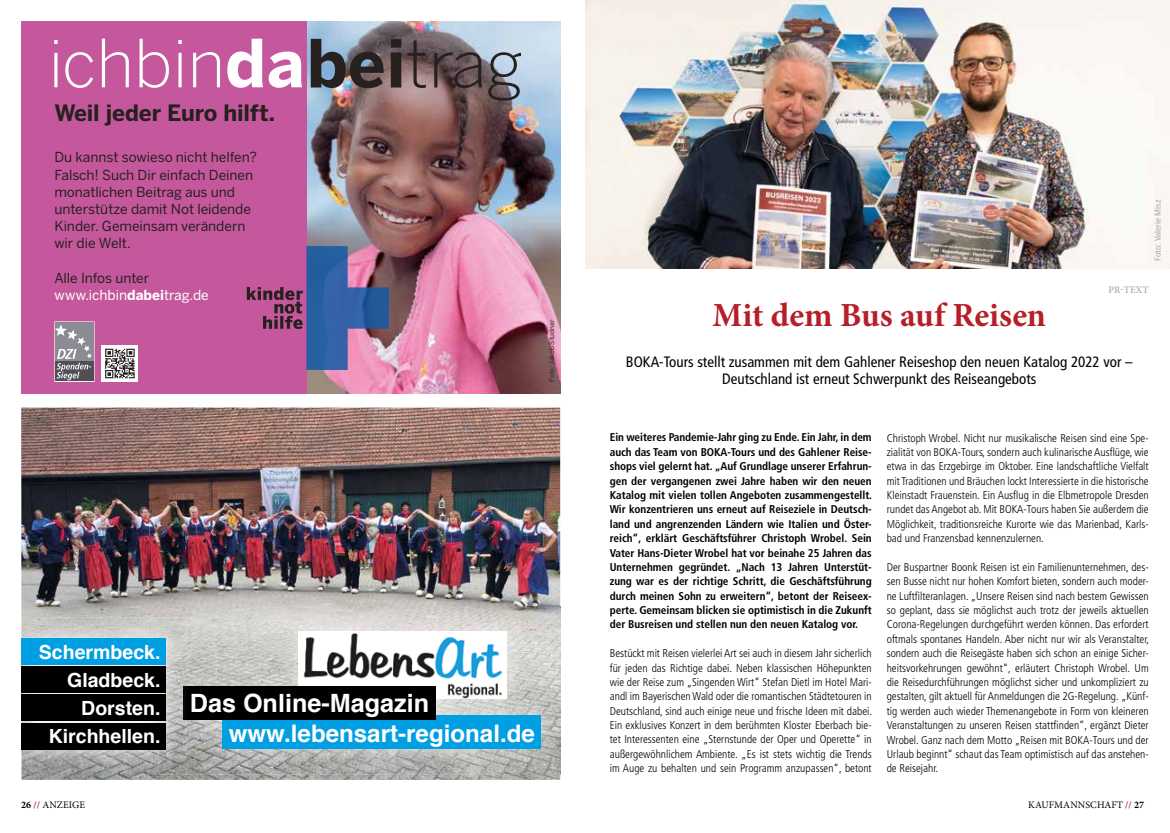
<style>
.page{position:relative;width:1170px;height:833px;background:#fff}
.page>*{position:absolute;margin:0;border:0;box-sizing:border-box;transform-origin:0 0}
.t1{font:300 65.75px "Benton Sans";color:#fff}
.t2{font:700 33.75px "Minion Pro";letter-spacing:-.005em;color:#b61f29}
.t3{font:700 25.12px "Helvetica";color:#fff}
.t4{font:700 24.12px "Helvetica";color:#fff}
.t5{font:700 22.38px "Benton Sans";letter-spacing:-.01em;color:#26201f}
.t6{font:700 19.5px/28.2px "Helvetica";color:#fff;text-align:right}
.t7{font:condensed 15px/17.5px "Frutiger";color:#000;text-align:center}
.t8{font:13.75px/17.1px "Benton Sans";letter-spacing:-.005em;color:#26201f}
.t9{font:13.75px/17.1px "Benton Sans";letter-spacing:-.005em;color:#fff}
.t10{font:300 condensed 11.25px/14.4px "Frutiger";color:#000;text-align:justify}
.t11{font:700 condensed 11.25px/14.4px "Frutiger";letter-spacing:-.005em;color:#000;text-align:justify}
.t12{font:10px "Minion Pro";letter-spacing:.01em;color:#000}
.t13{font:10px "Minion Pro";letter-spacing:.01em;color:#9d9d9c}
.t14{font:condensed 8.75px "Frutiger";letter-spacing:.015em;color:#a8a8a7}
.t15{font:6.5px "Benton Sans";letter-spacing:.02em;color:#26201f}
.s1{font-weight:700}
.s2{font-weight:700;color:#26201f}
.s3{color:#26201f}
.s4{color:#009fe3}
.s5{color:#000}
.s6{font-weight:700;color:#b61f29}
</style>
<div class="page">
<img style="left:585px;top:0;width:584px;height:268px">
<img style="left:306px;top:21px;width:254px;height:372px">
<div style="left:21px;top:21px;width:285px;height:372px;background:#c5589d"></div>
<div style="left:101px;top:345px;width:37px;height:37px;background:#fff"></div>
<svg style="left:105px;top:349px;width:30px;height:29px"></svg>
<svg style="left:247px;top:246px;width:142px;height:124px"></svg>
<div style="left:54px;top:321px;width:40px;height:61px;border:2px solid #fff"></div>
<div style="left:55px;top:322px;width:39px;height:39px;background:#8b8c93"></div>
<div style="left:55px;top:362px;width:39px;height:19px;background:#514f53"></div>
<svg style="left:55px;top:324px;width:37px;height:56px"></svg>
<img style="left:21px;top:407px;width:539px;height:373px">
<img style="left:158px;top:606px;width:402px;height:168px">
<img style="left:299px;top:631px;width:207px;height:67px">
<div style="left:223px;top:716px;width:318px;height:33px;background:#009fe3"></div>
<div style="left:184px;top:686px;width:251px;height:33px;background:#000"></div>
<img style="left:21px;top:617px;width:166px;height:153px">
<div style="left:22px;top:638px;width:144px;height:26px;background:#009fe3"></div>
<div style="left:22px;top:666px;width:144px;height:26px;background:#000"></div>
<div style="left:22px;top:695px;width:144px;height:26px;background:#000"></div>
<div style="left:22px;top:723px;width:144px;height:26px;background:#000"></div>
<h1 class="t1" style="left:48px;top:25px;width:476px">ichbin<span class="s1">da</span><span class="s2">bei</span><span class="s3">trag</span></h1>
<h3 class="t5" style="left:54px;top:100px;width:222px">Weil jeder Euro hilft.</h3>
<p class="t8" style="left:54px;top:149px;width:204px">Du kannst sowieso nicht helfen?<br>Falsch! Such Dir einfach Deinen monatlichen Beitrag aus und unterstütze damit Not leidende<br>Kinder. Gemeinsam verändern wir die Welt.</p>
<p class="t9" style="left:54px;top:269px;width:156px"><span class="s3">Alle Infos unter </span>www.ichbin<span class="s1">dabei</span>trag.de</p>
<p class="t15" style="left:548px;top:382px;width:64px;rotate:-90deg">Foto: Jakob Studnar</p>
<h3 class="t6" style="left:39px;top:638px;width:128px">Schermbeck.<span class="s4">.<br></span>Gladbeck.<span class="s5">.<br></span>Dorsten.<span class="s5">.<br></span>Kirchhellen.<span class="s5">.</span></h3>
<h3 class="t3" style="left:190px;top:683px;width:241px">Das Online-Magazin</h3>
<h3 class="t4" style="left:229px;top:713px;width:307px">www.lebensart-regional.de</h3>
<p class="t14" style="left:1152px;top:261px;width:63px;rotate:-90deg">Foto: Valerie Misz</p>
<p class="t13" style="left:1108px;top:283px;width:41px">PR-TEXT</p>
<h2 class="t2" style="left:712px;top:292px;width:335px">Mit dem Bus auf Reisen</h2>
<h3 class="t7" style="left:626px;top:353px;width:508px">BOKA-Tours stellt zusammen mit dem Gahlener Reiseshop den neuen Katalog 2022 vor –<br>Deutschland ist erneut Schwerpunkt des Reiseangebots</h3>
<p class="t11" style="left:609px;top:430px;width:264px">Ein weiteres Pandemie-Jahr ging zu Ende. Ein Jahr, in dem auch das Team von BOKA-Tours und des Gahlener Reise&shy;shops viel gelernt hat. „Auf Grundlage unserer Erfahrun&shy;gen der vergangenen zwei Jahre haben wir den neuen Katalog mit vielen tollen Angeboten zusammengestellt.<br>Wir konzentrieren uns erneut auf Reiseziele in Deutsch&shy;land und angrenzenden Ländern wie Italien und Öster&shy;reich“, erklärt Geschäftsführer Christoph Wrobel. Sein Vater Hans-Dieter Wrobel hat vor beinahe 25 Jahren das Unternehmen gegründet. „Nach 13 Jahren Unterstüt&shy;zung war es der richtige Schritt, die Geschäftsführung durch meinen Sohn zu erweitern“, betont der Reiseex&shy;perte. Gemeinsam blicken sie optimistisch in die Zukunft der Busreisen und stellen nun den neuen Katalog vor.</p>
<p class="t10" style="left:609px;top:646px;width:264px">Bestückt mit Reisen vielerlei Art sei auch in diesem Jahr sicherlich für jeden das Richtige dabei. Neben klassischen Höhepunkten wie der Reise zum „Singenden Wirt“ Stefan Dietl im Hotel Mari&shy;andl im Bayerischen Wald oder die romantischen Städtetouren in Deutschland, sind auch einige neue und frische Ideen mit dabei.<br>Ein exklusives Konzert in dem berühmten Kloster Eberbach bie&shy;tet Interessenten eine „Sternstunde der Oper und Operette“ in außergewöhnlichem Ambiente. „Es ist stets wichtig die Trends im Auge zu behalten und sein Programm anzupassen“, betont</p>
<p class="t10" style="left:886px;top:430px;width:263px">Christoph Wrobel. Nicht nur musikalische Reisen sind eine Spe&shy;zialität von BOKA-Tours, sondern auch kulinarische Ausflüge, wie etwa in das Erzgebirge im Oktober. Eine landschaftliche Vielfalt mit Traditionen und Bräuchen lockt Interessierte in die historische Kleinstadt Frauenstein. Ein Ausflug in die Elbmetropole Dresden rundet das Angebot ab. Mit BOKA-Tours haben Sie außerdem die Möglichkeit, traditionsreiche Kurorte wie das Marienbad, Karls&shy;bad und Franzensbad kennenzulernen.</p>
<p class="t10" style="left:886px;top:560px;width:264px">Der Buspartner Boonk Reisen ist ein Familienunternehmen, des&shy;sen Busse nicht nur hohen Komfort bieten, sondern auch moder&shy;ne Luftfilteranlagen. „Unsere Reisen sind nach bestem Gewissen so geplant, dass sie möglichst auch trotz der jeweils aktuellen Corona-Regelungen durchgeführt werden können. Das erfordert oftmals spontanes Handeln. Aber nicht nur wir als Veranstalter, sondern auch die Reisegäste haben sich schon an einige Sicher&shy;heitsvorkehrungen gewöhnt“, erläutert Christoph Wrobel. Um die Reisedurchführungen möglichst sicher und unkompliziert zu gestalten, gilt aktuell für Anmeldungen die 2G-Regelung. „Künf&shy;tig werden auch wieder Themenangebote in Form von kleineren Veranstaltungen zu unseren Reisen stattfinden“, ergänzt Dieter Wrobel. Ganz nach dem Motto „Reisen mit BOKA-Tours und der Urlaub beginnt“ schaut das Team optimistisch auf das anstehen&shy;de Reisejahr.</p>
<p class="t12" style="left:21px;top:798px;width:65px"><span class="s1">26</span> <span class="s6">//</span> ANZEIGE</p>
<p class="t12" style="left:1028px;top:798px;width:117px">KAUFMANNSCHAFT <span class="s6">//</span> <span class="s1">27</span></p>
</div>
